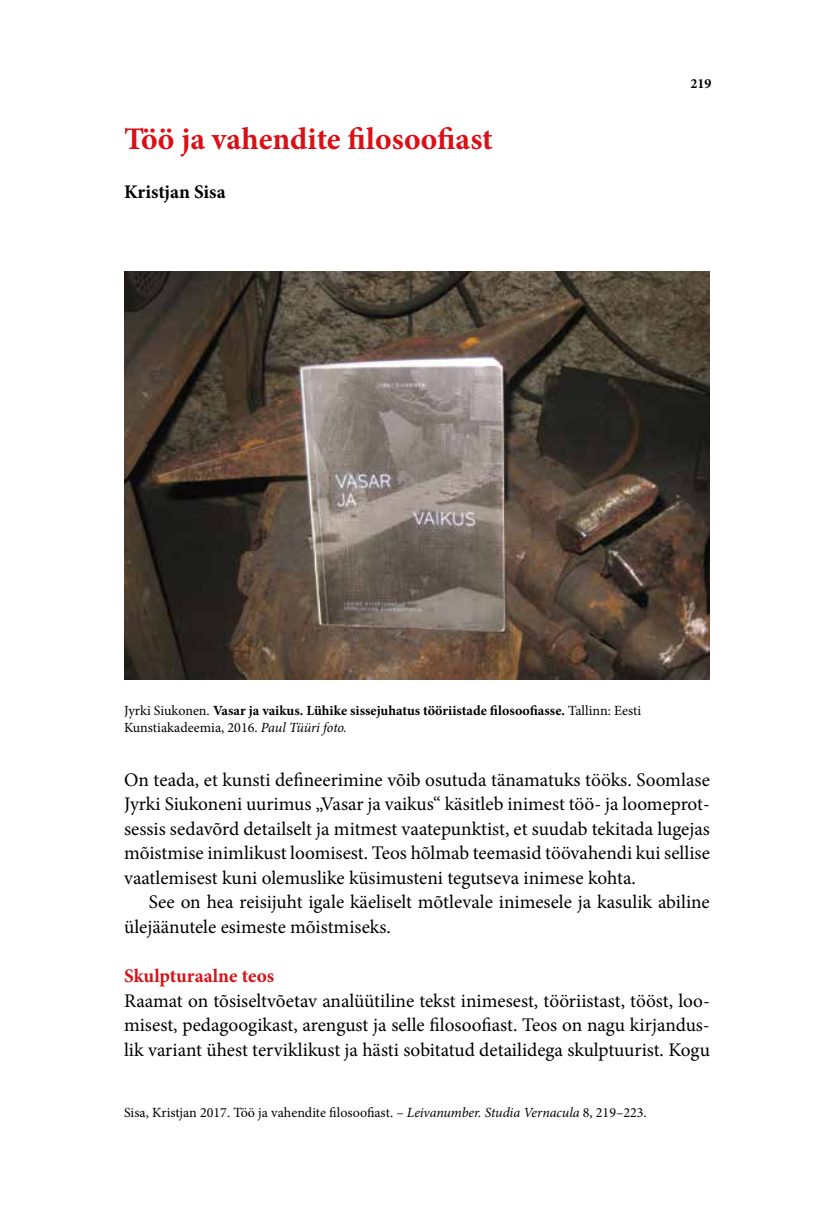
<style>
.page{position:relative;width:834px;height:1206px;background:#fff}
.page>*{position:absolute;margin:0;border:0;box-sizing:border-box;transform-origin:0 0}
.t1{font:700 31.5px "Minion Pro";color:#d91016}
.t2{font:19.25px/24.5px "Minion Pro";color:#000;text-align:justify}
.t3{font:700 19.25px "Minion Pro";color:#d91016}
.t4{font:700 19.25px "Minion Pro";color:#000}
.t5{font:700 14px/17.5px "Minion Pro";color:#000}
.t6{font:14px "Minion Pro";color:#000}
.s1{font-weight:400}
.s2{font-weight:400;font-style:italic}
.s3{font-style:italic}
</style>
<div class="page">
<img style="left:124px;top:271px;width:585px;height:409px">
<h1 class="t1" style="left:124px;top:116px;width:370px">Töö ja vahendite filosoofiast</h1>
<p class="t4" style="left:124px;top:178px;width:103px">Kristjan Sisa</p>
<p class="t5" style="left:690px;top:75px;width:22px">219</p>
<p class="t5" style="left:124px;top:701px;width:518px"><span class="s1">Jyrki Siukonen.</span> Vasar ja vaikus. Lühike sissejuhatus tööriistade filosoofiasse. <span class="s1">Tallinn: Eesti<br>Kunstiakadeemia, 2016.</span> <span class="s2">Paul Tüüri foto.</span></p>
<p class="t2" style="left:124px;top:767px;width:587px">On teada, et kunsti defineerimine võib osutuda tänamatuks tööks. Soomlase Jyrki Siukoneni uurimus „Vasar ja vaikus“ käsitleb inimest töö- ja loomeprot&shy;sessis sedavõrd detailselt ja mitmest vaatepunktist, et suudab tekitada lugejas mõistmise inimlikust loomisest. Teos hõlmab teemasid töövahendi kui sellise vaatlemisest kuni olemuslike küsimusteni tegutseva inimese kohta.</p>
<p class="t2" style="left:124px;top:890px;width:587px;text-indent:25px">See on hea reisijuht igale käeliselt mõtlevale inimesele ja kasulik abiline ülejäänutele esimeste mõistmiseks.</p>
<p class="t3" style="left:124px;top:962px;width:151px">Skulpturaalne teos</p>
<p class="t2" style="left:124px;top:988px;width:587px">Raamat on tõsiseltvõetav analüütiline tekst inimesest, tööriistast, tööst, loo&shy;misest, pedagoogikast, arengust ja selle filosoofiast. Teos on nagu kirjandus&shy;lik variant ühest terviklikust ja hästi sobitatud detailidega skulptuurist. Kogu</p>
<p class="t6" style="left:124px;top:1103px;width:524px">Sisa, Kristjan 2017. Töö ja vahendite filosoofiast. – <span class="s3">Leivanumber. Studia Vernacula</span> 8, 219–223.</p>
</div>
